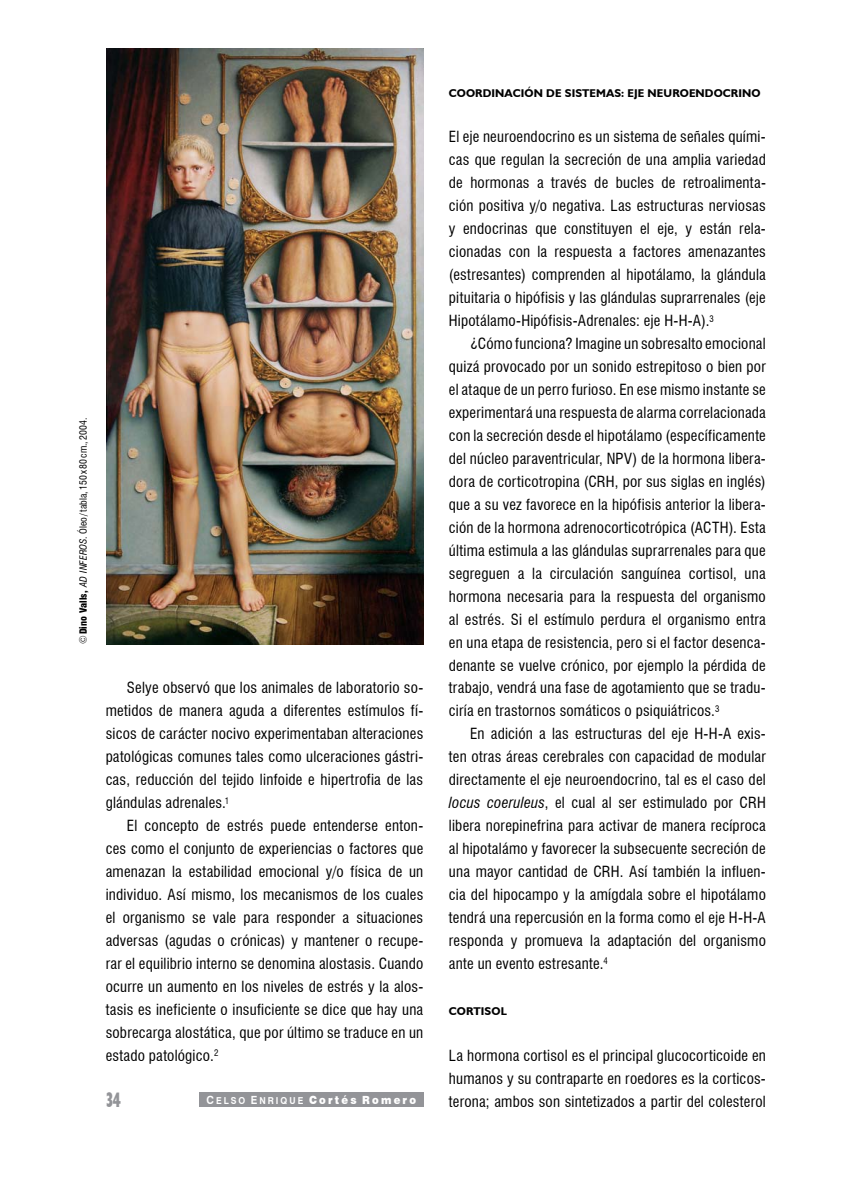
<style>
.page{position:relative;width:851px;height:1191px;background:#fff}
.page>*{position:absolute;margin:0;border:0;box-sizing:border-box;transform-origin:0 0}
.t1{font:700 condensed 21px "Humanist 521 BT Xtra";color:#939498;scale:.75 1}
.t2{font:condensed 15px/23px "Swiss 721 BT";letter-spacing:.015em;color:#000;text-align:justify}
.t3{font:700 11.25px "Humanist 521 BT";letter-spacing:.01em;color:#000}
.t4{font:900 11.25px "Swiss 721 BT";letter-spacing:.22em;color:#fff;scale:.9 1}
.t5{font:condensed 9.75px "Swiss 721 BT";letter-spacing:.005em;color:#000}
.s1{font-weight:300;font-stretch:normal;font-size:10.5px}
.s2{font-weight:900}
.s3{font-style:italic}
.s4{font-weight:700}
.s5{font-weight:700;font-size:9.6px}
</style>
<div class="page">
<div style="left:199px;top:1092px;width:224px;height:14px;background:#939498"></div>
<img style="left:106px;top:49px;width:317px;height:595px">
<p class="t5" style="left:77px;top:644px;width:228px;rotate:-90deg"><span class="s1">©</span> <span class="s2">Dino Valls,</span> <span class="s3">AD INFEROS</span>. Óleo / tabla, 150 x 80 cm., 2004.</p>
<p class="t2" style="left:106px;top:676px;width:319px;text-indent:21px">Selye observó que los animales de laboratorio so&shy;metidos de manera aguda a diferentes estímulos fí&shy;sicos de carácter nocivo experimentaban alteraciones patológicas comunes tales como ulceraciones gástri&shy;cas, reducción del tejido linfoide e hipertrofia de las glándulas adrenales.<sup>1</sup></p>
<p class="t2" style="left:106px;top:814px;width:319px;text-indent:21px">El concepto de estrés puede entenderse enton&shy;ces como el conjunto de experiencias o factores que amenazan la estabilidad emocional y/o física de un individuo. Así mismo, los mecanismos de los cuales el organismo se vale para responder a situaciones adversas (agudas o crónicas) y mantener o recupe&shy;rar el equilibrio interno se denomina alostasis. Cuando ocurre un aumento en los niveles de estrés y la alos&shy;tasis es ineficiente o insuficiente se dice que hay una sobrecarga alostática, que por último se traduce en un estado patológico.<sup>2</sup></p>
<p class="t3" style="left:449px;top:86px;width:313px">COORDINACIÓN DE SISTEMAS: EJE NEUROENDOCRINO</p>
<p class="t2" style="left:449px;top:125px;width:318px">El eje neuroendocrino es un sistema de señales quími&shy;cas que regulan la secreción de una amplia variedad de hormonas a través de bucles de retroalimenta&shy;ción positiva y/o negativa. Las estructuras nerviosas y endocrinas que constituyen el eje, y están rela&shy;cionadas con la respuesta a factores amenazantes (estresantes) comprenden al hipotálamo, la glándula pituitaria o hipófisis y las glándulas suprarrenales (eje Hipotálamo-Hipófisis-Adrenales: eje H-H-A).<sup>3</sup></p>
<p class="t2" style="left:449px;top:332px;width:318px;text-indent:21px">¿Cómo funciona? Imagine un sobresalto emocional quizá provocado por un sonido estrepitoso o bien por el ataque de un perro furioso. En ese mismo instante se experimentará una respuesta de alarma correlacionada con la secreción desde el hipotálamo (específicamente del núcleo paraventricular, NPV) de la hormona libera&shy;dora de corticotropina (CRH, por sus siglas en inglés) que a su vez favorece en la hipófisis anterior la libera&shy;ción de la hormona adrenocorticotrópica (ACTH). Esta última estimula a las glándulas suprarrenales para que segreguen a la circulación sanguínea cortisol, una hormona necesaria para la respuesta del organismo al estrés. Si el estímulo perdura el organismo entra en una etapa de resistencia, pero si el factor desenca&shy;denante se vuelve crónico, por ejemplo la pérdida de trabajo, vendrá una fase de agotamiento que se tradu&shy;ciría en trastornos somáticos o psiquiátricos.<sup>3</sup></p>
<p class="t2" style="left:449px;top:722px;width:318px;text-indent:21px">En adición a las estructuras del eje H-H-A exis&shy;ten otras áreas cerebrales con capacidad de modular directamente el eje neuroendocrino, tal es el caso del <span class="s3">locus coeruleus</span>, el cual al ser estimulado por CRH libera norepinefrina para activar de manera recíproca al hipotalámo y favorecer la subsecuente secreción de una mayor cantidad de CRH. Así también la influen&shy;cia del hipocampo y la amígdala sobre el hipotálamo tendrá una repercusión en la forma como el eje H-H-A responda y promueva la adaptación del organismo ante un evento estresante.<sup>4</sup></p>
<p class="t3" style="left:449px;top:1004px;width:59px">CORTISOL</p>
<p class="t2" style="left:449px;top:1043px;width:318px">La hormona cortisol es el principal glucocorticoide en humanos y su contraparte en roedores es la corticos-</p>
<h1 class="t1" style="left:106px;top:1086px;width:21px">34</h1>
<p class="t4" style="left:206px;top:1092px;width:234px"><span class="s4">C</span><span class="s5">ELSO</span> <span class="s4">E</span><span class="s5">NRIQUE</span> Cortés Romero</p>
<p class="t2" style="left:449px;top:1089px;width:318px">terona; ambos son sintetizados a partir del colesterol</p>
</div>
